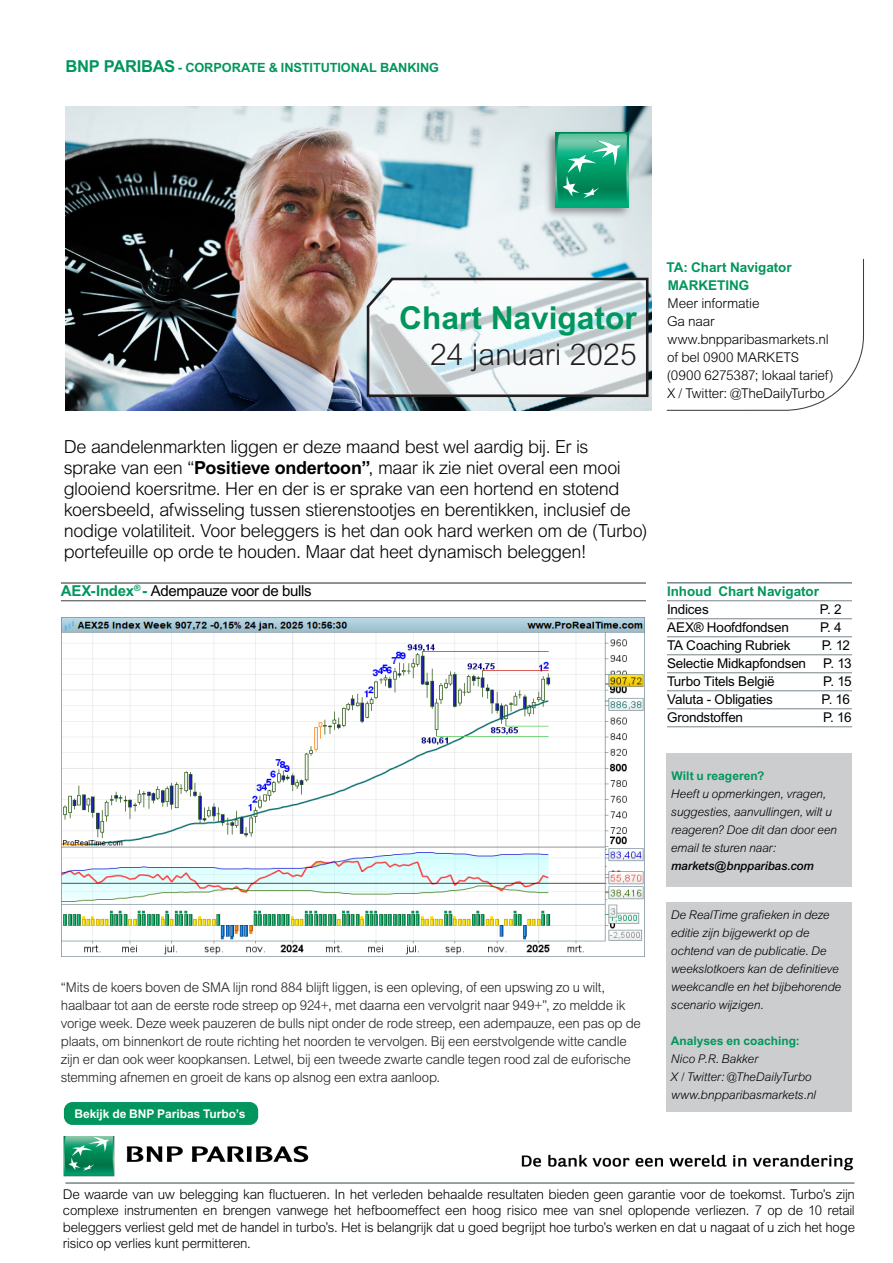
<style>
.page{position:relative;width:893px;height:1263px;background:#fff}
.page>*{position:absolute;margin:0;border:0;box-sizing:border-box;transform-origin:0 0}
.Réf_8_couv{font:700 31.65px "Arial MT Std";color:#00965d}
.Réf_8_couv-2{font:300 30px "Arial MT Std";color:#231f20}
.Body{font:300 18px/21px "Arial MT Std";letter-spacing:-.02em;color:#000}
.t1{font:15px "Arial MT Std";letter-spacing:-.025em;color:#000}
.Body-2{font:300 13.5px/18px "Arial MT Std";letter-spacing:-.02em;color:#231f20}
.Intro_text_14_16pt{font:300 13.5px/16.5px "Arial MT Std";letter-spacing:-.015em;color:#000;text-align:justify}
.Intro_text_14_16pt-2{font:13.5px "Arial MT Std";letter-spacing:-.015em;color:#000}
.Subheading_level_1_9_12pt_P646{font:700 13.5px "Arial MT Std";color:#00965d}
.Intro_text_14_16pt-3{font:700 13.5px "Arial MT Std";letter-spacing:-.005em;color:#00965d}
.Subheading_level_1_9_12pt_P646-2{font:300 13.5px "Arial MT Std";letter-spacing:-.01em;color:#000}
.Business_area_8_5_9pt{font:700 12.75px "Arial MT Std";letter-spacing:-.005em;color:#00965d}
.Intro_text_14_16pt-4{font:italic 300 12px/18px "Arial MT Std";letter-spacing:-.015em;color:#000}
.t2{font:700 12px "Arial MT Std";letter-spacing:-.005em;color:#fff}
.s1{font-size:16.5px}
.s2{font-weight:700}
.s3{font-weight:700;color:#00965d}
.s4{font-weight:700;font-style:normal;color:#00965d}
.s5{font-weight:500}
</style>
<div class="page">
<hr style="left:65px;top:1182px;width:789px;height:2px;background:#78848a">
<img style="left:66px;top:106px;width:585px;height:305px">
<div style="left:667px;top:753px;width:185px;height:133px;background:#cccdcf"></div>
<svg style="left:364px;top:276px;width:286px;height:122px"></svg>
<div style="left:667px;top:902px;width:185px;height:210px;background:#cccdcf"></div>
<img style="left:503px;top:1154px;width:352px;height:30px">
<img style="left:63px;top:1136px;width:246px;height:41px">
<svg style="left:666px;top:258px;width:198px;height:153px"></svg>
<img style="left:542px;top:126px;width:92px;height:95px">
<svg style="left:555px;top:132px;width:73px;height:75px"></svg>
<svg style="left:557px;top:134px;width:70px;height:71px;background:#2cab82"></svg>
<hr style="left:667px;top:582px;width:185px;height:2px;background:#78848a">
<hr style="left:667px;top:600px;width:185px;height:1px;background:#78848a">
<hr style="left:667px;top:618px;width:185px;height:1px;background:#78848a">
<hr style="left:667px;top:636px;width:185px;height:1px;background:#78848a">
<hr style="left:667px;top:654px;width:185px;height:1px;background:#78848a">
<hr style="left:667px;top:672px;width:185px;height:1px;background:#78848a">
<hr style="left:667px;top:690px;width:185px;height:1px;background:#78848a">
<hr style="left:667px;top:708px;width:185px;height:1px;background:#78848a">
<hr style="left:667px;top:726px;width:185px;height:1px;background:#78848a">
<hr style="left:61px;top:582px;width:585px;height:2px;background:#3e3e3f">
<hr style="left:61px;top:600px;width:585px;height:1px;background:#3e3e3f">
<img style="left:62px;top:618px;width:582px;height:337px">
<div style="left:64px;top:1102px;width:194px;height:23px;background:#00965d;border-radius:9px"></div>
<p class="Business_area_8_5_9pt" style="left:66px;top:60px;width:375px"><span class="s1">BNP PARIBAS</span> - CORPORATE &amp; INSTITUTIONAL BANKING</p>
<p class="Réf_8_couv" style="left:399px;top:299px;width:239px">Chart Navigator</p>
<p class="Réf_8_couv-2" style="left:430px;top:337px;width:208px">24 januari 2025</p>
<p class="Body" style="left:64px;top:436px;width:585px">De aandelenmarkten liggen er deze maand best wel aardig bij. Er is<br>sprake van een “<span class="s2">Positieve ondertoon”</span>, maar ik zie niet overal een mooi glooiend koersritme. Her en der is er sprake van een hortend en stotend koersbeeld, afwisseling tussen stierenstootjes en berentikken, inclusief de nodige volatiliteit. Voor beleggers is het dan ook hard werken om de (Turbo) portefeuille op orde te houden. Maar dat heet dynamisch beleggen!</p>
<p class="t1" style="left:61px;top:582px;width:252px"><span class="s3">AEX-Index</span><sup>®</sup> <span class="s3">-</span> Adempauze voor de bulls</p>
<p class="Body-2" style="left:61px;top:979px;width:581px">“Mits de koers boven de SMA lijn rond 884 blijft liggen, is een opleving, of een upswing zo u wilt, haalbaar tot aan de eerste rode streep op 924+, met daarna een vervolgrit naar 949+”, zo meldde ik vorige week. Deze week pauzeren de bulls nipt onder de rode streep, een adempauze, een pas op de plaats, om binnenkort de route richting het noorden te vervolgen. Bij een eerstvolgende witte candle zijn er dan ook weer koopkansen. Letwel, bij een tweede zwarte candle tegen rood zal de euforische stemming afnemen en groeit de kans op alsnog een extra aanloop.</p>
<p class="t2" style="left:74px;top:1107px;width:172px">Bekijk de BNP Paribas Turbo’s</p>
<p class="Subheading_level_1_9_12pt_P646" style="left:667px;top:260px;width:127px">TA: Chart Navigator</p>
<p class="Subheading_level_1_9_12pt_P646" style="left:668px;top:278px;width:83px">MARKETING</p>
<p class="Subheading_level_1_9_12pt_P646-2" style="left:667px;top:296px;width:94px">Meer informatie</p>
<p class="Intro_text_14_16pt" style="left:667px;top:313px;width:49px">Ga naar</p>
<p class="Intro_text_14_16pt" style="left:668px;top:331px;width:163px">www.bnpparibasmarkets.nl</p>
<p class="Intro_text_14_16pt" style="left:667px;top:349px;width:168px;line-height:18px">of bel 0900 MARKETS (0900 6275387; lokaal tarief)</p>
<p class="Intro_text_14_16pt" style="left:667px;top:385px;width:160px">X / Twitter: @TheDailyTurbo</p>
<p class="Intro_text_14_16pt-3" style="left:667px;top:584px;width:154px">Inhoud Chart Navigator</p>
<p class="Intro_text_14_16pt-2" style="left:667px;top:602px;width:43px">Indices</p>
<p class="Intro_text_14_16pt-2" style="left:820px;top:602px;width:23px">P. 2</p>
<p class="Intro_text_14_16pt-2" style="left:667px;top:620px;width:123px">AEX® Hoofdfondsen</p>
<p class="Intro_text_14_16pt-2" style="left:820px;top:620px;width:23px">P. 4</p>
<p class="Intro_text_14_16pt-2" style="left:667px;top:638px;width:125px">TA Coaching Rubriek</p>
<p class="Intro_text_14_16pt-2" style="left:822px;top:638px;width:30px">P. 12</p>
<p class="Intro_text_14_16pt-2" style="left:667px;top:656px;width:141px">Selectie Midkapfondsen</p>
<p class="Intro_text_14_16pt-2" style="left:823px;top:656px;width:30px">P. 13</p>
<p class="Intro_text_14_16pt-2" style="left:667px;top:674px;width:109px">Turbo Titels België</p>
<p class="Intro_text_14_16pt-2" style="left:823px;top:674px;width:30px">P. 15</p>
<p class="Intro_text_14_16pt-2" style="left:667px;top:692px;width:107px">Valuta - Obligaties</p>
<p class="Intro_text_14_16pt-2" style="left:821px;top:692px;width:30px">P. 16</p>
<p class="Intro_text_14_16pt-2" style="left:667px;top:710px;width:78px">Grondstoffen</p>
<p class="Intro_text_14_16pt-2" style="left:823px;top:710px;width:30px">P. 16</p>
<p class="Intro_text_14_16pt-4" style="left:671px;top:766px;width:168px"><span class="s4">Wilt u reageren?<br></span>Heeft u opmerkingen, vragen, suggesties, aanvullingen, wilt u reageren? Doe dit dan door een email te sturen naar: <span class="s5">markets@bnpparibas.com</span></p>
<p class="Intro_text_14_16pt-4" style="left:671px;top:906px;width:172px">De RealTime grafieken in deze editie zijn bijgewerkt op de ochtend van de publicatie. De weekslotkoers kan de definitieve weekcandle en het bijbehorende scenario wijzigen.</p>
<p class="Intro_text_14_16pt-4" style="left:671px;top:1032px;width:142px"><span class="s4">Analyses en coaching:<br></span>Nico P.R. Bakker<br>X / Twitter: @TheDailyTurbo</p>
<p class="Intro_text_14_16pt-4" style="left:671px;top:1086px;width:146px">www.bnpparibasmarkets.nl</p>
<p class="Intro_text_14_16pt" style="left:63px;top:1186px;width:794px">De waarde van uw belegging kan fluctueren. In het verleden behaalde resultaten bieden geen garantie voor de toekomst. Turbo’s zijn complexe instrumenten en brengen vanwege het hefboomeffect een hoog risico mee van snel oplopende verliezen. 7 op de 10 retail beleggers verliest geld met de handel in turbo’s. Het is belangrijk dat u goed begrijpt hoe turbo’s werken en dat u nagaat of u zich het hoge risico op verlies kunt permitteren.</p>
</div>
